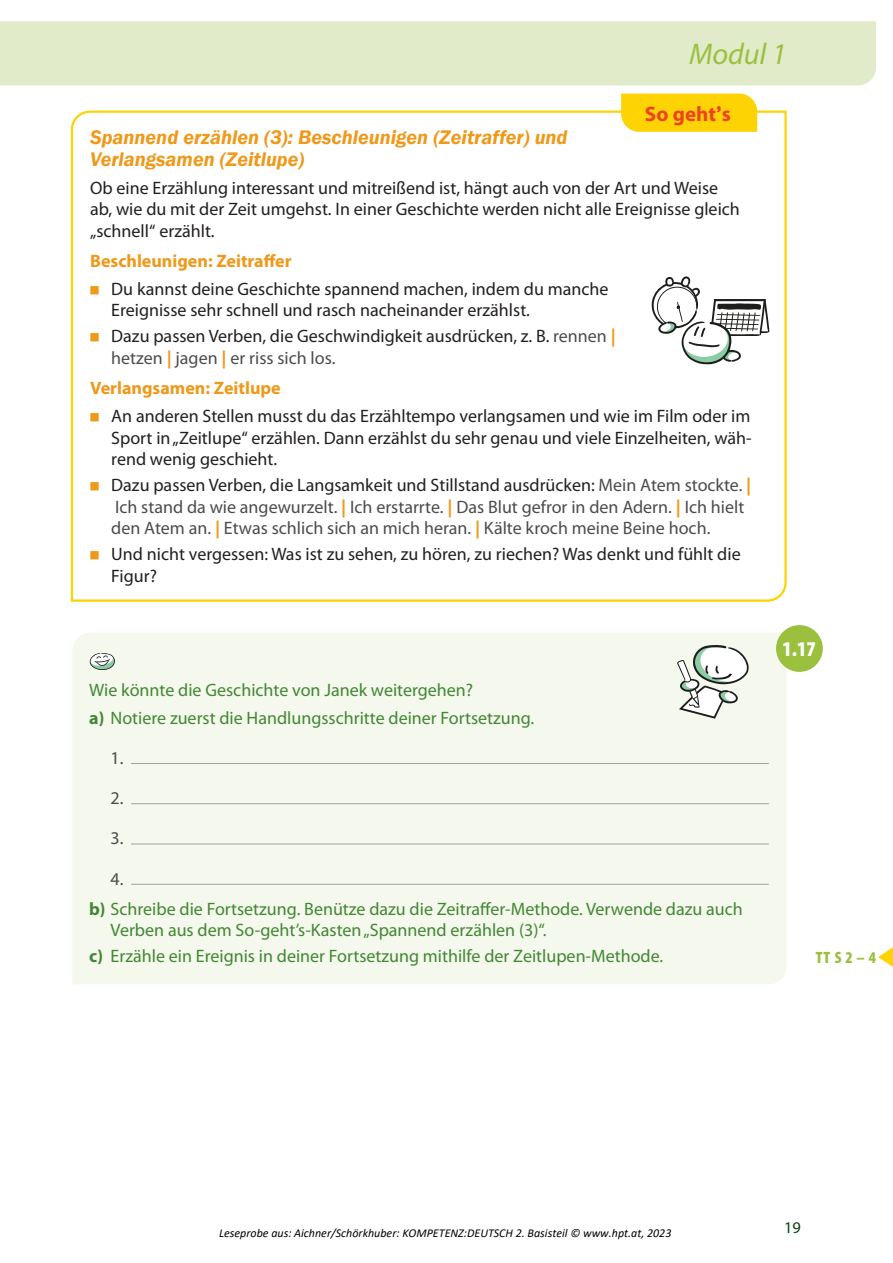
<style>
.page{position:relative;width:893px;height:1263px;background:#fff}
.page>*{position:absolute;margin:0;border:0;box-sizing:border-box;transform-origin:0 0}
.t1{font:italic 30px "Myriad Pro";color:#9ac03e}
.t2{font:700 21px "Myriad Pro";color:#ef4222}
.t3{font:900 condensed 21px "Myriad Pro";color:#fff}
.t4{font:italic 600 20.25px/21.6px "Franklin Gothic";color:#ef991a}
.t5{font:18px/21.6px "Myriad Pro";color:#231f20}
.t6{font:18px/27.9px "Myriad Pro";color:#428735}
.t7{font:18px/21.6px "Myriad Pro";color:#4b4c4d}
.t8{font:700 18px "Myriad Pro";color:#ef991a}
.t9{font:900 condensed 16.5px "Myriad Pro";color:#9ac03e}
.t10{font:16.35px "Myriad Pro";color:#0b410d}
.t11{font:italic 12px "Calibri";color:#000}
.s1{font-family:"Meta Pro"}
.s2{color:#4b4c4d}
.s3{font-weight:700;color:#ef991a}
.s4{color:#231f20}
.s5{font-weight:700}
</style>
<div class="page">
<div style="left:0;top:21px;width:876px;height:64px;background:#e1ebca"></div>
<svg style="left:70px;top:109px;width:717px;height:493px"></svg>
<div style="left:621px;top:94px;width:136px;height:38px;background:#fed304"></div>
<svg style="left:651px;top:276px;width:119px;height:89px"></svg>
<div style="left:72px;top:633px;width:715px;height:351px;background:#f5f8ec"></div>
<svg style="left:89px;top:652px;width:26px;height:18px"></svg>
<hr style="left:131px;top:763px;width:638px;height:1px;background:#4b4c4d">
<hr style="left:131px;top:803px;width:638px;height:1px;background:#4b4c4d">
<hr style="left:131px;top:844px;width:638px;height:1px;background:#4b4c4d">
<hr style="left:131px;top:884px;width:638px;height:1px;background:#4b4c4d">
<div style="left:776px;top:625px;width:47px;height:47px;background:#9ac03e;border-radius:50%"></div>
<svg style="left:878px;top:947px;width:15px;height:20px"></svg>
<svg style="left:677px;top:644px;width:72px;height:75px"></svg>
<svg style="left:90px;top:286px;width:11px;height:8px"></svg>
<svg style="left:90px;top:333px;width:11px;height:8px"></svg>
<svg style="left:90px;top:413px;width:11px;height:8px"></svg>
<svg style="left:90px;top:482px;width:11px;height:8px"></svg>
<svg style="left:90px;top:551px;width:11px;height:8px"></svg>
<h1 class="t1" style="left:689px;top:38px;width:99px">Modul 1</h1>
<p class="t2" style="left:645px;top:102px;width:87px">So geht<span class="s1">’</span>s</p>
<p class="t4" style="left:90px;top:126px;width:479px">Spannend erzählen (3): Beschleunigen (Zeitraffer) und<br>Verlangsamen (Zeitlupe)</p>
<p class="t5" style="left:90px;top:177px;width:651px">Ob eine Erzählung interessant und mitreißend ist, hängt auch von der Art und Weise ab, wie du mit der Zeit umgehst. In einer Geschichte werden nicht alle Ereignisse gleich „schnell“ erzählt.</p>
<p class="t8" style="left:90px;top:251px;width:203px">Beschleunigen: Zeitraffer</p>
<p class="t5" style="left:111px;top:278px;width:499px">Du kannst deine Geschichte spannend machen, indem du manche<br>Ereignisse sehr schnell und rasch nacheinander erzählst.</p>
<p class="t5" style="left:111px;top:326px;width:506px">Dazu passen Verben, die Geschwindigkeit ausdrücken, z. B. <span class="s2">rennen</span> <span class="s3">| </span><span class="s2">hetzen</span> <span class="s3">|</span> <span class="s2">jagen</span> <span class="s3">|</span> <span class="s2">er riss sich los.</span></p>
<p class="t8" style="left:90px;top:378px;width:192px">Verlangsamen: Zeitlupe</p>
<p class="t5" style="left:111px;top:406px;width:642px;text-align:justify">An anderen Stellen musst du das Erzähltempo verlangsamen und wie im Film oder im Sport in „Zeitlupe“ erzählen. Dann erzählst du sehr genau und viele Einzelheiten, wäh&shy;rend wenig geschieht.</p>
<p class="t7" style="left:111px;top:475px;width:642px"><span class="s4">Dazu passen Verben, die Langsamkeit und Stillstand ausdrücken:</span> Mein Atem stockte. <span class="s3">|<br></span>Ich stand da wie angewurzelt. <span class="s3">|</span> Ich erstarrte. <span class="s3">|</span> Das Blut gefror in den Adern. <span class="s3">|</span> Ich hielt den Atem an. <span class="s3">|</span> Etwas schlich sich an mich heran. <span class="s3">|</span> Kälte kroch meine Beine hoch.</p>
<p class="t5" style="left:111px;top:544px;width:631px">Und nicht vergessen: Was ist zu sehen, zu hören, zu riechen? Was denkt und fühlt die<br>Figur?</p>
<p class="t6" style="left:89px;top:676px;width:446px">Wie könnte die Geschichte von Janek weitergehen?<br><span class="s5">a)</span> Notiere zuerst die Handlungsschritte deiner Fortsetzung.</p>
<p class="t7" style="left:111px;top:747px;width:14px">1.</p>
<p class="t7" style="left:111px;top:788px;width:14px">2.</p>
<p class="t7" style="left:111px;top:828px;width:14px">3.</p>
<p class="t6" style="left:89px;top:864px;width:655px;line-height:30.2px;text-indent:21px"><span class="s2">4.<br></span><span class="s5">b)</span> Schreibe die Fortsetzung. Benütze dazu die Zeitraffer-Methode. Verwende dazu auch</p>
<p class="t6" style="left:89px;top:918px;width:575px;line-height:25.8px;text-indent:21px">Verben aus dem So-geht’s-Kasten „Spannend erzählen (3)“.<br><span class="s5">c)</span> Erzähle ein Ereignis in deiner Fortsetzung mithilfe der Zeitlupen-Methode.</p>
<p class="t3" style="left:782px;top:637px;width:35px">1.17</p>
<p class="t9" style="left:816px;top:948px;width:62px">TT S 2 – 4</p>
<p class="t11" style="left:219px;top:1225px;width:454px">Leseprobe aus: Aichner/Schörkhuber: KOMPETENZ:DEUTSCH 2. Basisteil © www.hpt.at, 2023</p>
<p class="t10" style="left:784px;top:1219px;width:18px">19</p>
</div>
